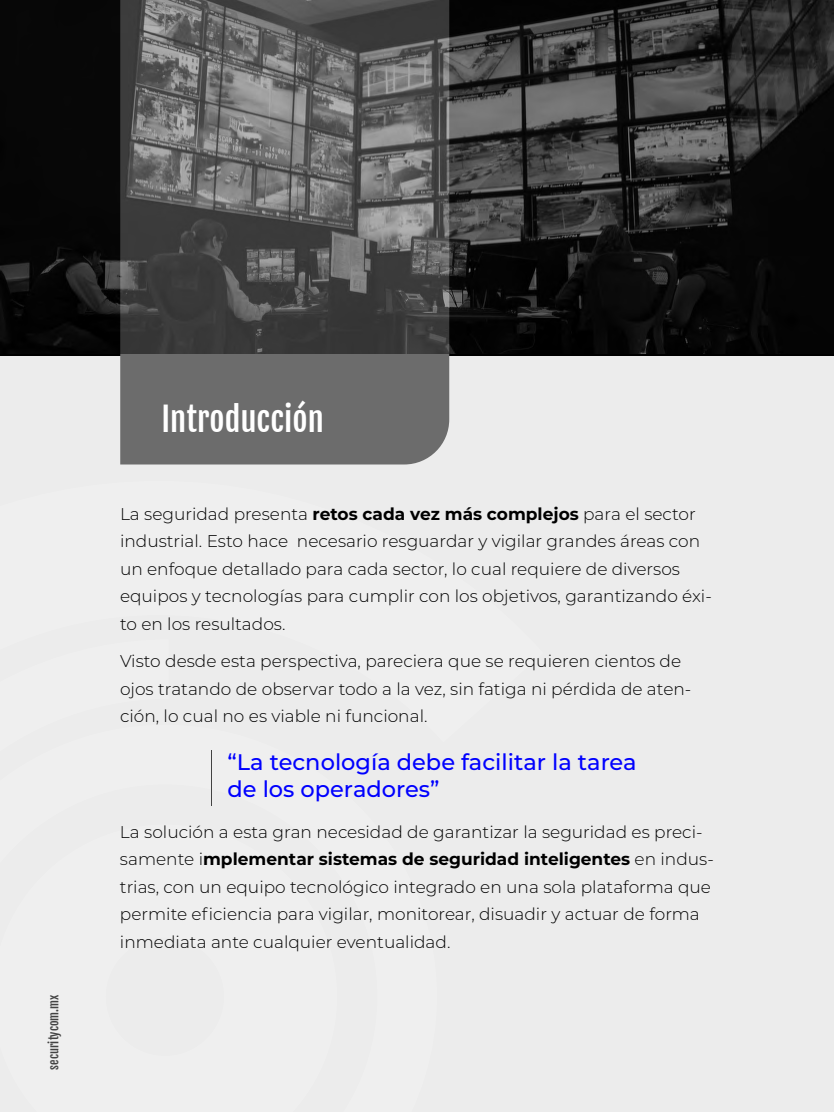
<style>
.page{position:relative;width:834px;height:1112px;background:#ececec}
.page>*{position:absolute;margin:0;border:0;box-sizing:border-box;transform-origin:0 0}
.t1{font:32.5px "Fjalla One";color:#fff}
.t2{font:500 22.5px/27.5px "Montserrat";color:#00f}
.t3{font:300 17px/27.5px "Montserrat";color:#000}
.t4{font:12px "Fjalla One";color:#434343}
.s1{font-weight:700}
</style>
<div class="page">
<div style="left:120px;top:354px;width:329px;height:110px;background:#6c6c6c"></div>
<img style="left:0;top:0;width:834px;height:354px">
<hr style="left:211px;top:750px;width:1px;height:56px;background:#434343">
<p class="t4" style="left:46px;top:1070px;width:76px;rotate:-90deg">securitycom.mx</p>
<h1 class="t1" style="left:162px;top:399px;width:164px">Introducción</h1>
<p class="t3" style="left:120px;top:499px;width:593px">La seguridad presenta <span class="s1">retos cada vez más complejos</span> para el sector industrial. Esto hace necesario resguardar y vigilar grandes áreas con un enfoque detallado para cada sector, lo cual requiere de diversos equipos y tecnologías para cumplir con los objetivos, garantizando éxi&shy;to en los resultados.</p>
<p class="t3" style="left:120px;top:647px;width:573px">Visto desde esta perspectiva, pareciera que se requieren cientos de ojos tratando de observar todo a la vez, sin fatiga ni pérdida de aten&shy;ción, lo cual no es viable ni funcional.</p>
<h2 class="t2" style="left:227px;top:747px;width:411px">“La tecnología debe facilitar la tarea de los operadores”</h2>
<p class="t3" style="left:120px;top:817px;width:595px">La solución a esta gran necesidad de garantizar la seguridad es preci&shy;samente i<span class="s1">mplementar sistemas de seguridad inteligentes</span> en indus&shy;trias, con un equipo tecnológico integrado en una sola plataforma que permite eficiencia para vigilar, monitorear, disuadir y actuar de forma inmediata ante cualquier eventualidad.</p>
</div>
